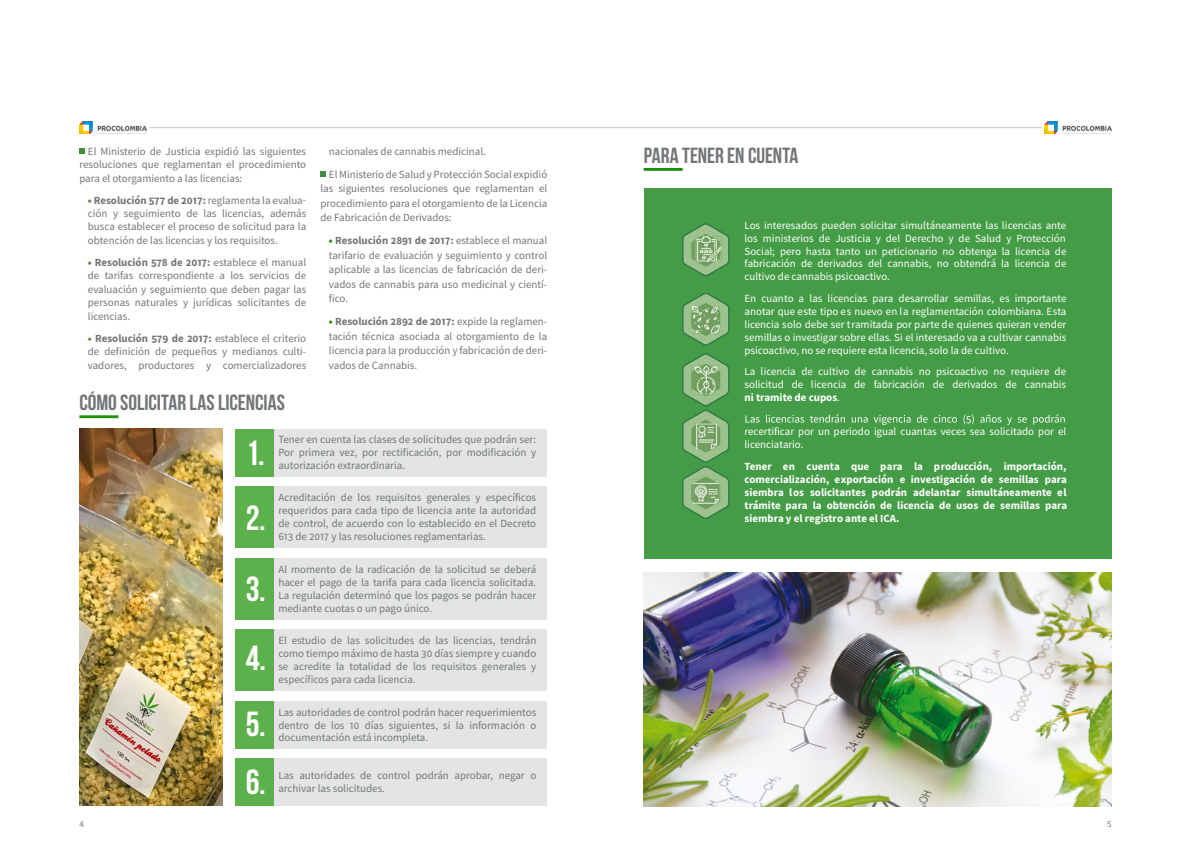
<style>
.page{position:relative;width:1191px;height:842px;background:#fff}
.page>*{position:absolute;margin:0;border:0;box-sizing:border-box;transform-origin:0 0}
.t1{font:700 34.9px "Bebas Neue";color:#fff}
.t2{font:700 21.9px "Bebas Neue";letter-spacing:-.005em;color:#727678}
.t3{font:11px/13px "Source Sans Pro";color:#727678;text-align:justify}
.t4{font:11px/13px "Source Sans Pro";color:#fff;text-align:justify}
.t5{font:700 11px/13px "Source Sans Pro";color:#fff;text-align:justify}
.t6{font:9px "Source Sans Pro";color:#727678}
.s1{font-weight:900;color:#568c48}
.s2{font-weight:700}
.s3{font-weight:900;color:#189000}
</style>
<div class="page">
<img style="left:1044px;top:121px;width:67px;height:13px">
<hr style="left:595px;top:127px;width:446px;height:1px;background:#c6c7c8">
<hr style="left:149px;top:127px;width:446px;height:1px;background:#c6c7c8">
<img style="left:80px;top:121px;width:66px;height:13px">
<img style="left:79px;top:429px;width:143px;height:377px">
<div style="left:235px;top:429px;width:38px;height:47px;background:#5db14d"></div>
<div style="left:273px;top:429px;width:274px;height:47px;background:#e3e4e4"></div>
<div style="left:235px;top:558px;width:38px;height:62px;background:#5db14d"></div>
<div style="left:273px;top:558px;width:274px;height:62px;background:#e3e4e4"></div>
<div style="left:235px;top:487px;width:38px;height:61px;background:#5db14d"></div>
<div style="left:273px;top:487px;width:274px;height:61px;background:#e3e4e4"></div>
<div style="left:235px;top:630px;width:38px;height:61px;background:#5db14d"></div>
<div style="left:273px;top:630px;width:274px;height:61px;background:#e3e4e4"></div>
<div style="left:235px;top:701px;width:38px;height:47px;background:#5db14d"></div>
<div style="left:273px;top:701px;width:274px;height:47px;background:#e3e4e4"></div>
<div style="left:235px;top:759px;width:38px;height:47px;background:#5db14d"></div>
<div style="left:273px;top:759px;width:274px;height:47px;background:#e3e4e4"></div>
<svg style="left:79px;top:148px;width:5px;height:5px"></svg>
<svg style="left:320px;top:171px;width:5px;height:5px"></svg>
<hr style="left:79px;top:415px;width:39px;height:3px;background:#189000">
<hr style="left:643px;top:168px;width:39px;height:3px;background:#189000">
<img style="left:643px;top:573px;width:468px;height:233px">
<div style="left:643px;top:188px;width:468px;height:370px;background:#449d46"></div>
<svg style="left:745px;top:414px;width:319px;height:11px"></svg>
<svg style="left:682px;top:223px;width:47px;height:53px"></svg>
<svg style="left:682px;top:293px;width:47px;height:53px"></svg>
<svg style="left:682px;top:353px;width:47px;height:166px"></svg>
<img style="left:693px;top:480px;width:26px;height:26px">
<img style="left:693px;top:424px;width:26px;height:25px">
<img style="left:691px;top:366px;width:29px;height:28px">
<img style="left:692px;top:306px;width:27px;height:28px">
<img style="left:720px;top:236px;width:1px;height:26px">
<img style="left:696px;top:236px;width:24px;height:26px">
<p class="t3" style="left:79px;top:144px;width:228px;line-height:13.5px;text-indent:9px">El Ministerio de Justicia expidió las siguientes resoluciones que reglamentan el procedimiento para el otorgamiento a las licencias:</p>
<p class="t3" style="left:88px;top:193px;width:220px;line-height:13.5px"><span class="s1">•</span> <span class="s2">Resolución 577 de 2017:</span> reglamenta la evalua&shy;ción y seguimiento de las licencias, además busca establecer el proceso de solicitud para la obtención de las licencias y los requisitos.</p>
<p class="t3" style="left:88px;top:255px;width:220px;line-height:13.5px"><span class="s1">•</span> <span class="s2">Resolución 578 de 2017:</span> establece el manual de tarifas correspondiente a los servicios de evaluación y seguimiento que deben pagar las personas naturales y jurídicas solicitantes de licencias.</p>
<p class="t3" style="left:88px;top:331px;width:220px;line-height:13.5px"><span class="s1">•</span> <span class="s2">Resolución 579 de 2017:</span> establece el criterio de definición de pequeños y medianos culti&shy;vadores, productores y comercializadores</p>
<h2 class="t2" style="left:79px;top:391px;width:207px">CÓMO SOLICITAR LAS LICENCIAS</h2>
<p class="t3" style="left:329px;top:139px;width:220px;line-height:23px">nacionales de cannabis medicinal.<br>El Ministerio de Salud y Protección Social expidió</p>
<p class="t3" style="left:320px;top:181px;width:228px;line-height:14.5px">las siguientes resoluciones que reglamentan el procedimiento para el otorgamiento de la Licencia de Fabricación de Derivados:</p>
<p class="t3" style="left:329px;top:233px;width:220px;line-height:14.5px"><span class="s3">•</span> <span class="s2">Resolución 2891 de 2017:</span> establece el manual tarifario de evaluación y seguimiento y control aplicable a las licencias de fabricación de deri&shy;vados de cannabis para uso medicinal y cientí&shy;fico.</p>
<p class="t3" style="left:329px;top:314px;width:220px;line-height:14.5px"><span class="s3">•</span> <span class="s2">Resolución 2892 de 2017:</span> expide la reglamen&shy;tación técnica asociada al otorgamiento de la licencia para la producción y fabricación de deri&shy;vados de Cannabis.</p>
<h1 class="t1" style="left:246px;top:434px;width:20px">1.</h1>
<p class="t3" style="left:278px;top:433px;width:259px">Tener en cuenta las clases de solicitudes que podrán ser:<br>Por primera vez, por rectificación, por modificación y autorización extraordinaria.</p>
<h1 class="t1" style="left:246px;top:498px;width:21px">2.</h1>
<p class="t3" style="left:278px;top:491px;width:259px">Acreditación de los requisitos generales y específicos requeridos para cada tipo de licencia ante la autoridad de control, de acuerdo con lo establecido en el Decreto 613 de 2017 y las resoluciones reglamentarias.</p>
<h1 class="t1" style="left:246px;top:570px;width:21px">3.</h1>
<p class="t3" style="left:278px;top:563px;width:259px">Al momento de la radicación de la solicitud se deberá hacer el pago de la tarifa para cada licencia solicitada.<br>La regulación determinó que los pagos se podrán hacer mediante cuotas o un pago único.</p>
<h1 class="t1" style="left:246px;top:639px;width:22px">4.</h1>
<p class="t3" style="left:278px;top:634px;width:259px">El estudio de las solicitudes de las licencias, tendrán como tiempo máximo de hasta 30 días siempre y cuando se acredite la totalidad de los requisitos generales y específicos para cada licencia.</p>
<h1 class="t1" style="left:246px;top:705px;width:21px">5.</h1>
<p class="t3" style="left:278px;top:705px;width:259px">Las autoridades de control podrán hacer requerimientos dentro de los 10 días siguientes, si la información o documentación está incompleta.</p>
<h1 class="t1" style="left:246px;top:762px;width:21px">6.</h1>
<p class="t3" style="left:278px;top:769px;width:259px">Las autoridades de control podrán aprobar, negar o archivar las solicitudes.</p>
<h2 class="t2" style="left:643px;top:143px;width:156px">PARA TENER EN CUENTA</h2>
<p class="t4" style="left:744px;top:218px;width:323px">Los interesados pueden solicitar simultáneamente las licencias ante los ministerios de Justicia y del Derecho y de Salud y Protección Social; pero hasta tanto un peticionario no obtenga la licencia de fabricación de derivados del cannabis, no obtendrá la licencia de cultivo de cannabis psicoactivo.</p>
<p class="t4" style="left:744px;top:292px;width:324px">En cuanto a las licencias para desarrollar semillas, es importante anotar que este tipo es nuevo en la reglamentación colombiana. Esta licencia solo debe ser tramitada por parte de quienes quieran vender semillas o investigar sobre ellas. Si el interesado va a cultivar cannabis psicoactivo, no se requiere esta licencia, solo la de cultivo.</p>
<p class="t4" style="left:744px;top:365px;width:323px">La licencia de cultivo de cannabis no psicoactivo no requiere de solicitud de licencia de fabricación de derivados de cannabis <span class="s2">ni tramite de cupos</span>.</p>
<p class="t4" style="left:744px;top:425px;width:323px">recertificar por un periodo igual cuantas veces sea solicitado por el licenciatario.</p>
<p class="t5" style="left:744px;top:460px;width:324px">Tener en cuenta que para la producción, importación, comercialización, exportación e investigación de semillas para siembra los solicitantes podrán adelantar simultáneamente el trámite para la obtención de licencia de usos de semillas para siembra y el registro ante el ICA.</p>
<p class="t6" style="left:79px;top:818px;width:6px">4</p>
<p class="t6" style="left:1107px;top:818px;width:6px">5</p>
</div>
